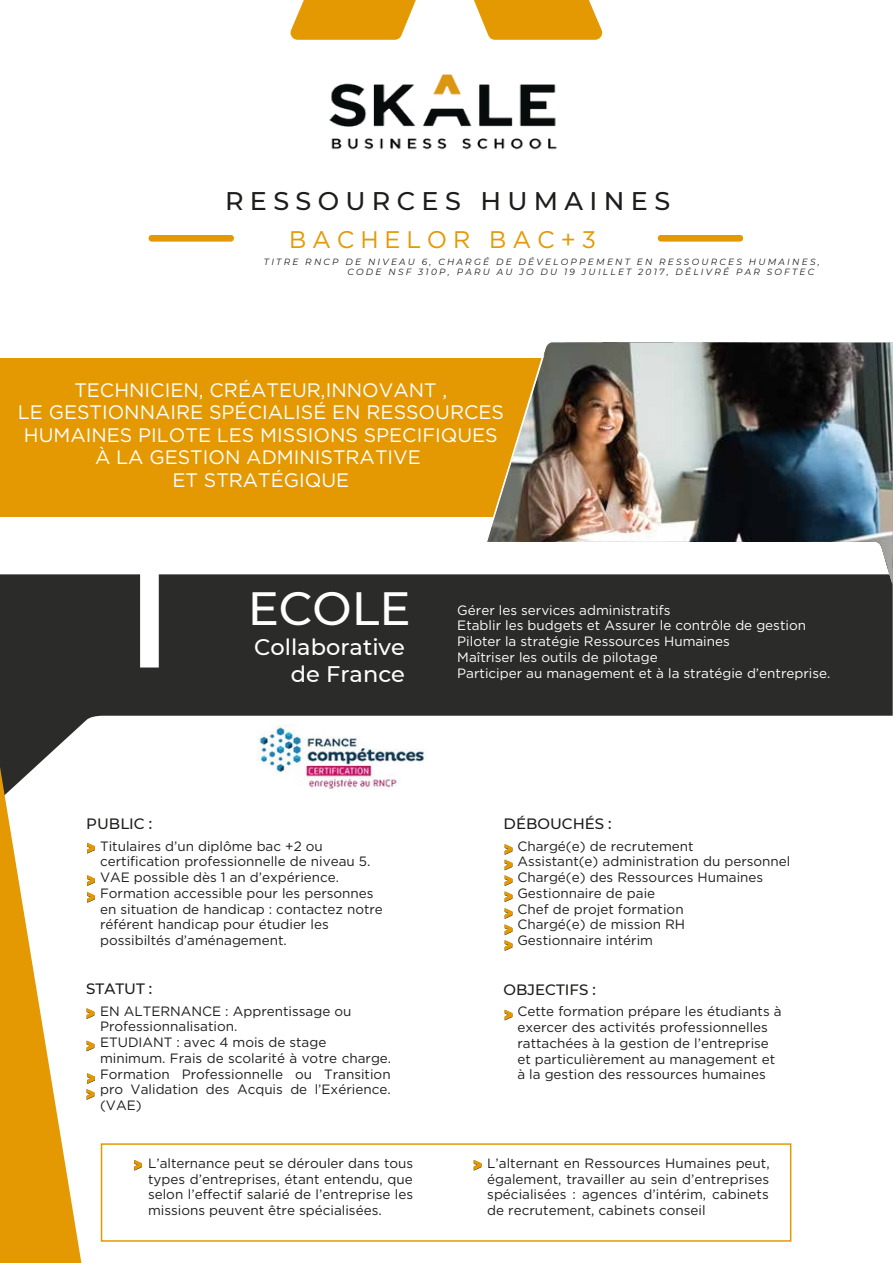
<style>
.page{position:relative;width:893px;height:1264px;background:#fff}
.page>*{position:absolute;margin:0;border:0;box-sizing:border-box;transform-origin:0 0}
.t1{font:500 188.85px "Montserrat";color:#fff}
.t2{font:500 46.65px "Montserrat";color:#fff}
.t3{font:500 25.5px "Montserrat";letter-spacing:.25em;color:#1d1d1b}
.t4{font:24px "Gotham";letter-spacing:.24em;color:#e49903}
.t5{font:500 22.5px/27px "Montserrat";color:#fff;text-align:right}
.t6{font:19.5px/22.5px "Gotham";color:#fff;text-align:center}
.t7{font:500 15px "Montserrat";color:#1d1d1b}
.t8{font:13.5px/15.8px "Gotham";color:#1d1d1b}
.t9{font:13.5px/15.8px "Gotham";color:#fff}
.t10{font:italic 9px/10.1px "Montserrat";letter-spacing:.25em;color:#1d1d1b}
</style>
<div class="page">
<svg style="left:0;top:574px;width:892px;height:216px;fill:#2b2b2a"></svg>
<div style="left:0;top:358px;width:595px;height:158px;background:#e49903"></div>
<svg style="left:290px;top:0;width:313px;height:40px"></svg>
<img style="left:329px;top:74px;width:228px;height:76px">
<img style="left:487px;top:342px;width:405px;height:240px">
<div style="left:148px;top:235px;width:86px;height:7px;background:#e49903;border-radius:3px"></div>
<div style="left:657px;top:235px;width:86px;height:7px;background:#e49903;border-radius:3px"></div>
<img style="left:257px;top:725px;width:171px;height:64px">
<svg style="left:484px;top:355px;width:60px;height:189px"></svg>
<svg style="left:0;top:689px;width:83px;height:573px"></svg>
<svg style="left:87px;top:842px;width:8px;height:11px"></svg>
<svg style="left:87px;top:875px;width:8px;height:27px"></svg>
<div style="left:101px;top:1143px;width:690px;height:98px;border:1px solid #e49903"></div>
<svg style="left:504px;top:844px;width:8px;height:106px"></svg>
<svg style="left:504px;top:1009px;width:8px;height:11px"></svg>
<svg style="left:134px;top:1159px;width:8px;height:11px"></svg>
<svg style="left:473px;top:1159px;width:8px;height:11px"></svg>
<svg style="left:87px;top:1073px;width:8px;height:26px"></svg>
<svg style="left:87px;top:1040px;width:7px;height:11px"></svg>
<svg style="left:87px;top:1008px;width:7px;height:11px"></svg>
<h3 class="t3" style="left:225px;top:185px;width:446px">RESSOURCES HUMAINES</h3>
<h3 class="t4" style="left:289px;top:225px;width:308px">BACHELOR BAC+3</h3>
<p class="t10" style="left:347px;top:257px;width:473px;text-indent:-83px">TITRE RNCP DE NIVEAU 6, CHARGÉ DE DÉVELOPPEMENT EN RESSOURCES HUMAINES,<br>CODE NSF 310P, PARU AU JO DU 19 JUILLET 2017, DÉLIVRÉ PAR SOFTEC</p>
<h3 class="t6" style="left:18px;top:378px;width:487px">TECHNICIEN, CRÉATEUR,INNOVANT ,<br>LE GESTIONNAIRE SPÉCIALISÉ EN RESSOURCES<br>HUMAINES PILOTE LES MISSIONS SPECIFIQUES<br>À LA GESTION ADMINISTRATIVE<br>ET STRATÉGIQUE</h3>
<h1 class="t1" style="left:109px;top:484px;width:71px">1</h1>
<h2 class="t2" style="left:248px;top:580px;width:164px">ECOLE</h2>
<h3 class="t5" style="left:254px;top:633px;width:152px">Collaborative de France</h3>
<p class="t9" style="left:457px;top:602px;width:374px">Gérer les services administratifs<br>Etablir les budgets et Assurer le contrôle de gestion Piloter la stratégie Ressources Humaines<br>Maîtriser les outils de pilotage<br>Participer au management et à la stratégie d’entreprise.</p>
<p class="t7" style="left:86px;top:814px;width:67px">PUBLIC :</p>
<p class="t8" style="left:100px;top:837px;width:284px">Titulaires d’un diplôme bac +2 ou certification professionnelle de niveau 5.<br>VAE possible dès 1 an d’expérience.<br>Formation accessible pour les personnes en situation de handicap : contactez notre référent handicap pour étudier les possibiltés d’aménagement.</p>
<p class="t7" style="left:503px;top:814px;width:109px">DÉBOUCHÉS :</p>
<p class="t8" style="left:517px;top:838px;width:274px">Chargé(e) de recrutement<br>Assistant(e) administration du personnel<br>Chargé(e) des Ressources Humaines<br>Gestionnaire de paie<br>Chef de projet formation<br>Chargé(e) de mission RH<br>Gestionnaire intérim</p>
<p class="t7" style="left:86px;top:979px;width:67px">STATUT :</p>
<p class="t7" style="left:503px;top:980px;width:94px">OBJECTIFS :</p>
<p class="t8" style="left:100px;top:1002px;width:293px">EN ALTERNANCE : Apprentissage ou<br>Professionnalisation.<br>ETUDIANT : avec 4 mois de stage minimum. Frais de scolarité à votre charge.<br>Formation Professionnelle ou Transition pro Validation des Acquis de l’Exérience. (VAE)</p>
<p class="t8" style="left:517px;top:1003px;width:266px">Cette formation prépare les étudiants à exercer des activités professionnelles rattachées à la gestion de l’entreprise et particulièrement au management et à la gestion des ressources humaines</p>
<p class="t8" style="left:148px;top:1155px;width:267px;text-align:justify">L’alternance peut se dérouler dans tous types d’entreprises, étant entendu, que selon l’effectif salarié de l’entreprise les missions peuvent être spécialisées.</p>
<p class="t8" style="left:487px;top:1155px;width:284px;text-align:justify">L’alternant en Ressources Humaines peut, également, travailler au sein d’entreprises spécialisées : agences d’intérim, cabinets de recrutement, cabinets conseil</p>
</div>
